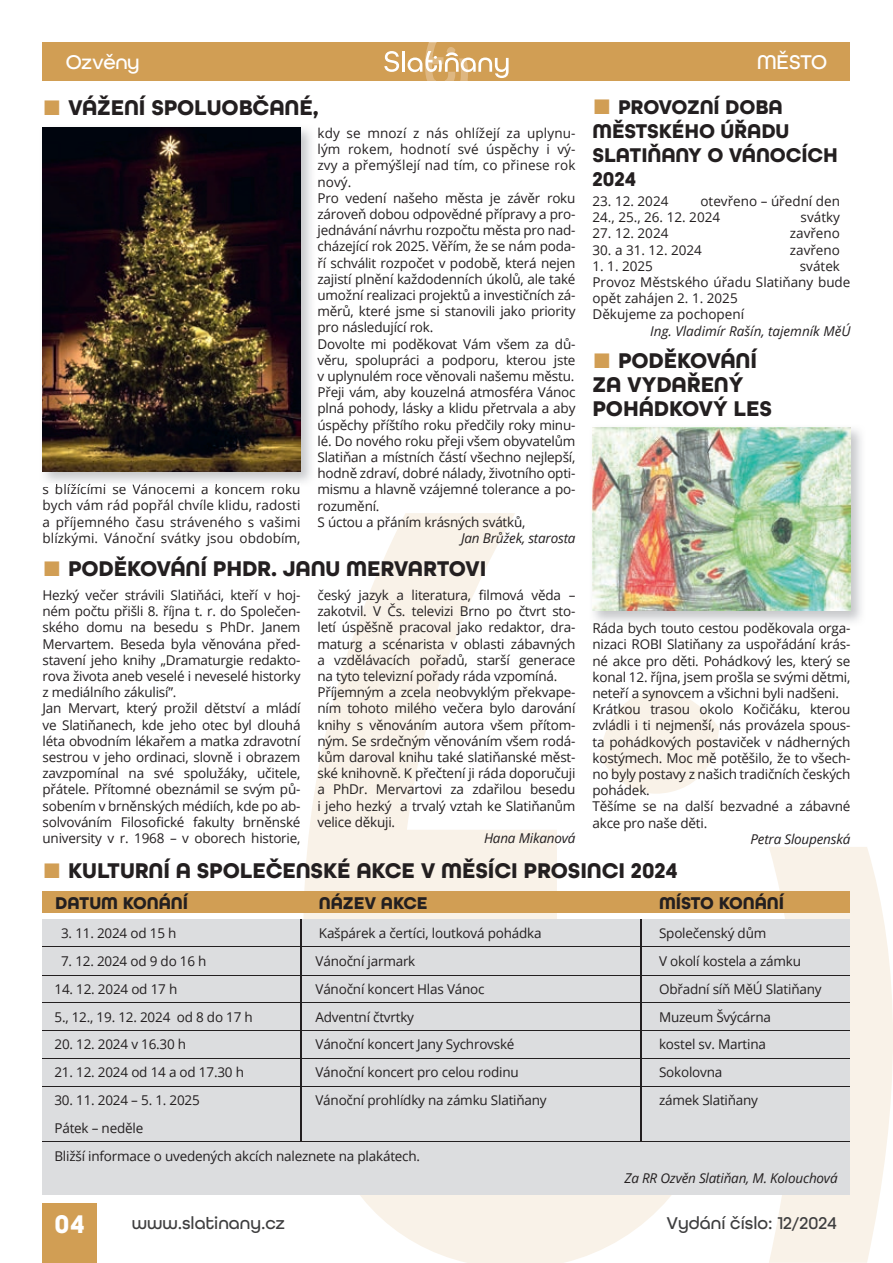
<style>
.page{position:relative;width:893px;height:1263px;background:#fff}
.page>*{position:absolute;margin:0;border:0;box-sizing:border-box;transform-origin:0 0}
.t1{font:700 27px "All Round Gothic";color:#fff}
.t2{font:700 22.5px/24px "All Round Gothic";letter-spacing:-.005em;color:#231f20}
.t3{font:700 21px/24px "All Round Gothic";letter-spacing:-.005em;color:#231f20}
.t4{font:500 21px "All Round Gothic";letter-spacing:-.02em;color:#fff}
.t5{font:500 18px "All Round Gothic";color:#3e3e3f}
.t6{font:700 18px "All Round Gothic";letter-spacing:-.005em;color:#231f20}
.t7{font:13.5px/16.2px "Open Sans";letter-spacing:-.015em;color:#231f20}
.t8{font:italic 13.5px "Open Sans";letter-spacing:-.015em;color:#231f20}
.s1{font-family:"Times New Roman";font-size:31.5px;color:#d19e54}
</style>
<div class="page">
<svg style="left:303px;top:513px;width:415px;height:750px"></svg>
<svg style="left:769px;top:847px;width:124px;height:416px;fill:#f9f2e8"></svg>
<svg style="left:600px;top:690px;width:119px;height:104px"></svg>
<div style="left:43px;top:1203px;width:54px;height:60px;background:#d19e54"></div>
<div style="left:43px;top:43px;width:807px;height:38px;background:#d19e54"></div>
<svg style="left:384px;top:51px;width:15px;height:21px"></svg>
<hr style="left:402px;top:51px;width:3px;height:21px;background:#fff">
<svg style="left:408px;top:42px;width:101px;height:39px"></svg>
<div style="left:43px;top:919px;width:807px;height:276px;background:#dcdddf"></div>
<div style="left:43px;top:891px;width:807px;height:21px;background:#d19e54"></div>
<hr style="left:300px;top:919px;width:1px;height:222px;background:#231f20">
<hr style="left:640px;top:919px;width:1px;height:222px;background:#231f20">
<hr style="left:43px;top:946px;width:807px;height:1px;background:#231f20">
<hr style="left:43px;top:1002px;width:807px;height:1px;background:#231f20">
<hr style="left:43px;top:1030px;width:807px;height:1px;background:#231f20">
<hr style="left:43px;top:1058px;width:807px;height:1px;background:#231f20">
<hr style="left:43px;top:1086px;width:807px;height:1px;background:#231f20">
<hr style="left:43px;top:975px;width:807px;height:1px;background:#231f20">
<hr style="left:43px;top:1141px;width:807px;height:1px;background:#231f20">
<img style="left:42px;top:127px;width:270px;height:357px">
<img style="left:56px;top:484px;width:232px;height:2px">
<img style="left:43px;top:128px;width:257px;height:343px">
<img style="left:589px;top:427px;width:273px;height:199px">
<img style="left:592px;top:427px;width:258px;height:184px">
<h3 class="t4" style="left:66px;top:49px;width:76px">Ozvěny</h3>
<h3 class="t4" style="left:757px;top:49px;width:72px">MĚSTO</h3>
<h2 class="t2" style="left:43px;top:95px;width:278px"><span class="s1">■</span> VÁŽENÍ SPOLUOBČANÉ,</h2>
<p class="t7" style="left:43px;top:481px;width:259px;text-align:justify">s blížícími se Vánocemi a koncem roku bych vám rád popřál chvíle klidu, radosti a příjemného času stráveného s vašimi blízkými. Vánoční svátky jsou obdobím,</p>
<p class="t7" style="left:317px;top:125px;width:259px">kdy se mnozí z nás ohlížejí za uplynu&shy;lým rokem, hodnotí své úspěchy i vý&shy;zvy a přemýšlejí nad tím, co přinese rok nový.<br>Pro vedení našeho města je závěr roku zároveň dobou odpovědné přípravy a pro&shy;jednávání návrhu rozpočtu města pro nad&shy;cházející rok 2025. Věřím, že se nám poda&shy;ří schválit rozpočet v podobě, která nejen zajistí plnění každodenních úkolů, ale také umožní realizaci projektů a investičních zá&shy;měrů, které jsme si stanovili jako priority pro následující rok.<br>Dovolte mi poděkovat Vám všem za dů&shy;věru, spolupráci a podporu, kterou jste v uplynulém roce věnovali našemu městu.<br>Přeji vám, aby kouzelná atmosféra Vánoc plná pohody, lásky a klidu přetrvala a aby úspěchy příštího roku předčily roky minu&shy;lé. Do nového roku přeji všem obyvatelům Slatiňan a místních částí všechno nejlepší, hodně zdraví, dobré nálady, životního opti&shy;mismu a hlavně vzájemné tolerance a po&shy;rozumění.<br>S úctou a přáním krásných svátků,</p>
<p class="t8" style="left:461px;top:529px;width:116px">Jan Brůžek, starosta</p>
<h2 class="t2" style="left:43px;top:556px;width:445px"><span class="s1">■</span> PODĚKOVÁNÍ PHDR. JANU MERVARTOVI</h2>
<p class="t7" style="left:43px;top:587px;width:259px">Hezký večer strávili Slatiňáci, kteří v hoj&shy;ném počtu přišli 8. října t. r. do Společen&shy;ského domu na besedu s PhDr. Janem Mervartem. Beseda byla věnována před&shy;stavení jeho knihy „Dramaturgie redakto&shy;rova života aneb veselé i neveselé historky z mediálního zákulisí”.<br>Jan Mervart, který prožil dětství a mládí ve Slatiňanech, kde jeho otec byl dlouhá léta obvodním lékařem a matka zdravotní sestrou v jeho ordinaci, slovně i obrazem zavzpomínal na své spolužáky, učitele, přátele. Přítomné obeznámil se svým pů&shy;sobením v brněnských médiích, kde po ab&shy;solvováním Filosofické fakulty brněnské university v r. 1968 – v oborech historie,</p>
<p class="t7" style="left:317px;top:587px;width:259px">český jazyk a literatura, filmová věda – zakotvil. V Čs. televizi Brno po čtvrt sto&shy;letí úspěšně pracoval jako redaktor, dra&shy;maturg a scénarista v oblasti zábavných a vzdělávacích pořadů, starší generace na tyto televizní pořady ráda vzpomíná.<br>Příjemným a zcela neobvyklým překvape&shy;ním tohoto milého večera bylo darování knihy s věnováním autora všem přítom&shy;ným. Se srdečným věnováním všem rodá&shy;kům daroval knihu také slatiňanské měst&shy;ské knihovně. K přečtení ji ráda doporučuji a PhDr. Mervartovi za zdařilou besedu i jeho hezký a trvalý vztah ke Slatiňanům velice děkuji.</p>
<p class="t8" style="left:484px;top:829px;width:93px">Hana Mikanová</p>
<h3 class="t3" style="left:592px;top:95px;width:247px"><span class="s1">■</span> PROVOZNÍ DOBA<br>MĚSTSKÉHO ÚŘADU<br>SLATIŇANY O VÁNOCÍCH<br>2024</h3>
<p class="t7" style="left:592px;top:193px;width:77px">23. 12. 2024</p>
<p class="t7" style="left:592px;top:193px;width:249px;text-indent:108px">otevřeno – úřední den<br>24., 25., 26. 12. 2024</p>
<p class="t7" style="left:801px;top:209px;width:41px">svátky</p>
<p class="t7" style="left:592px;top:225px;width:77px">27. 12. 2024</p>
<p class="t7" style="left:790px;top:225px;width:52px">zavřeno</p>
<p class="t7" style="left:592px;top:241px;width:111px">30. a 31. 12. 2024</p>
<p class="t7" style="left:790px;top:241px;width:52px">zavřeno</p>
<p class="t7" style="left:592px;top:257px;width:62px">1. 1. 2025</p>
<p class="t7" style="left:592px;top:257px;width:259px;text-indent:207px">svátek<br>Provoz Městského úřadu Slatiňany bude opět zahájen 2. 1. 2025<br>Děkujeme za pochopení</p>
<p class="t8" style="left:650px;top:321px;width:202px">Ing. Vladimír Rašín, tajemník MěÚ</p>
<h2 class="t2" style="left:592px;top:349px;width:181px"><span class="s1">■</span> PODĚKOVÁNÍ<br>ZA VYDAŘENÝ<br>POHÁDKOVÝ LES</h2>
<p class="t7" style="left:592px;top:620px;width:259px">Ráda bych touto cestou poděkovala orga&shy;nizaci ROBI Slatiňany za uspořádání krás&shy;né akce pro děti. Pohádkový les, který se konal 12. října, jsem prošla se svými dětmi, neteří a synovcem a všichni byli nadšeni.<br>Krátkou trasou okolo Kočičáku, kterou zvládli i ti nejmenší, nás provázela spous&shy;ta pohádkových postaviček v nádherných kostýmech. Moc mě potěšilo, že to všech&shy;no byly postavy z našich tradičních českých pohádek.<br>Těšíme se na další bezvadné a zábavné akce pro naše děti.</p>
<p class="t8" style="left:750px;top:829px;width:101px">Petra Sloupenská</p>
<h2 class="t2" style="left:43px;top:859px;width:637px"><span class="s1">■</span> KULTURNÍ A SPOLEČENSKÉ AKCE V MĚSÍCI PROSINCI 2024</h2>
<h3 class="t6" style="left:55px;top:892px;width:134px">DATUM KONÁNÍ</h3>
<h3 class="t6" style="left:319px;top:892px;width:110px">NÁZEV AKCE</h3>
<h3 class="t6" style="left:659px;top:892px;width:126px">MÍSTO KONÁNÍ</h3>
<p class="t7" style="left:61px;top:925px;width:117px">3. 11. 2024 od 15 h</p>
<p class="t7" style="left:319px;top:925px;width:224px">Kašpárek a čertíci, loutková pohádka</p>
<p class="t7" style="left:659px;top:925px;width:109px">Společenský dům</p>
<p class="t7" style="left:61px;top:953px;width:147px">7. 12. 2024 od 9 do 16 h</p>
<p class="t7" style="left:316px;top:953px;width:101px">Vánoční jarmark</p>
<p class="t7" style="left:659px;top:953px;width:144px">V okolí kostela a zámku</p>
<p class="t7" style="left:54px;top:980px;width:124px">14. 12. 2024 od 17 h</p>
<p class="t7" style="left:315px;top:980px;width:171px">Vánoční koncert Hlas Vánoc</p>
<p class="t7" style="left:659px;top:980px;width:164px">Obřadní síň MěÚ Slatiňany</p>
<p class="t7" style="left:54px;top:1008px;width:200px">5., 12., 19. 12. 2024 od 8 do 17 h</p>
<p class="t7" style="left:316px;top:1008px;width:100px">Adventní čtvrtky</p>
<p class="t7" style="left:659px;top:1008px;width:114px">Muzeum Švýcárna</p>
<p class="t7" style="left:54px;top:1036px;width:133px">20. 12. 2024 v 16.30 h</p>
<p class="t7" style="left:315px;top:1036px;width:201px">Vánoční koncert Jany Sychrovské</p>
<p class="t7" style="left:659px;top:1036px;width:108px">kostel sv. Martina</p>
<p class="t7" style="left:54px;top:1064px;width:191px">21. 12. 2024 od 14 a od 17.30 h</p>
<p class="t7" style="left:315px;top:1064px;width:205px">Vánoční koncert pro celou rodinu</p>
<p class="t7" style="left:659px;top:1064px;width:65px">Sokolovna</p>
<p class="t7" style="left:54px;top:1091px;width:147px">30. 11. 2024 – 5. 1. 2025</p>
<p class="t7" style="left:315px;top:1091px;width:233px">Vánoční prohlídky na zámku Slatiňany</p>
<p class="t7" style="left:659px;top:1091px;width:101px">zámek Slatiňany</p>
<p class="t7" style="left:54px;top:1113px;width:367px;line-height:28.7px">Pátek – neděle<br>Bližší informace o uvedených akcích naleznete na plakátech.</p>
<p class="t8" style="left:624px;top:1169px;width:215px">Za RR Ozvěn Slatiňan, M. Kolouchová</p>
<h1 class="t1" style="left:54px;top:1208px;width:32px">04</h1>
<h3 class="t5" style="left:132px;top:1212px;width:155px">www.slatinany.cz</h3>
<h3 class="t5" style="left:666px;top:1212px;width:172px">Vydání číslo: 12/2024</h3>
</div>
